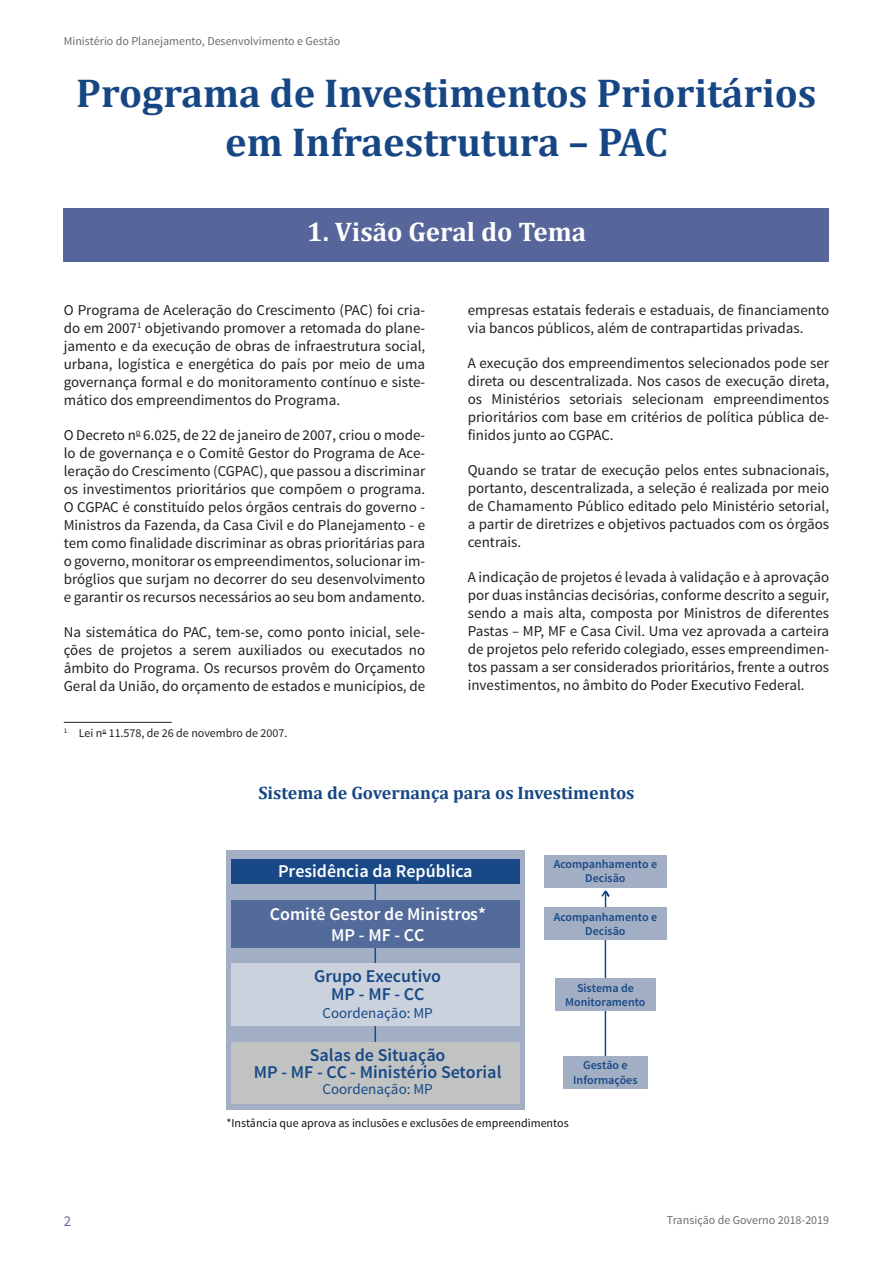
<style>
.page{position:relative;width:893px;height:1263px;background:#fff}
.page>*{position:absolute;margin:0;border:0;box-sizing:border-box;transform-origin:0 0}
.t1{font:700 40.5px/48.6px "Cambria";color:#164784;text-align:center}
.t2{font:700 27px "Cambria";color:#fff}
.t3{font:600 18px/18px "Source Sans Pro";color:#184986;text-align:center}
.t4{font:600 18px/21.6px "Source Sans Pro";color:#fff;text-align:center}
.t5{font:700 18px "Cambria";color:#164784}
.t6{font:15px/18px "Source Sans Pro";color:#231f20;text-align:justify}
.t7{font:15px "Source Sans Pro";color:#184986}
.t8{font:15px "Source Sans Pro";color:#606d9f}
.t9{font:600 12px/14.4px "Source Sans Pro";color:#184986;text-align:center}
.t10{font:12px "Source Sans Pro";color:#6c6d70}
.t11{font:12px "Source Sans Pro";color:#101315}
.t12{font:12px "Source Sans Pro";color:#231f20}
</style>
<div class="page">
<hr style="left:64px;top:722px;width:108px;height:1px;background:#231f20">
<div style="left:64px;top:208px;width:765px;height:53px;background:#57669a"></div>
<svg style="left:600px;top:890px;width:11px;height:18px"></svg>
<hr style="left:605px;top:937px;width:1px;height:123px;background:#184986">
<div style="left:226px;top:850px;width:299px;height:260px;background:#a2aec4"></div>
<hr style="left:375px;top:877px;width:1px;height:191px;background:#184986">
<div style="left:231px;top:859px;width:288px;height:24px;background:#184986"></div>
<div style="left:231px;top:900px;width:288px;height:48px;background:#536b9a"></div>
<div style="left:231px;top:963px;width:288px;height:63px;background:#cbd2dd"></div>
<div style="left:231px;top:1042px;width:288px;height:61px;background:#c1c3c2"></div>
<div style="left:544px;top:855px;width:123px;height:32px;background:#a2aec4"></div>
<div style="left:544px;top:908px;width:123px;height:32px;background:#a2aec4"></div>
<div style="left:555px;top:979px;width:101px;height:32px;background:#a2aec4"></div>
<div style="left:563px;top:1056px;width:85px;height:33px;background:#a2aec4"></div>
<p class="t10" style="left:64px;top:34px;width:278px">Ministério do Planejamento, Desenvolvimento e Gestão</p>
<h1 class="t1" style="left:76px;top:68px;width:742px">Programa de Investimentos Prioritários em Infraestrutura – PAC</h1>
<h2 class="t2" style="left:307px;top:213px;width:281px">1. Visão Geral do Tema</h2>
<p class="t6" style="left:64px;top:301px;width:363px">O Programa de Aceleração do Crescimento (PAC) foi cria&shy;do em 2007<sup>1</sup> objetivando promover a retomada do plane&shy;jamento e da execução de obras de infraestrutura social, urbana, logística e energética do país por meio de uma governança formal e do monitoramento contínuo e siste&shy;mático dos empreendimentos do Programa.</p>
<p class="t6" style="left:64px;top:426px;width:363px">O Decreto n<sup>o</sup> 6.025, de 22 de janeiro de 2007, criou o mode&shy;lo de governança e o Comitê Gestor do Programa de Ace&shy;leração do Crescimento (CGPAC), que passou a discriminar os investimentos prioritários que compõem o programa.<br>O CGPAC é constituído pelos órgãos centrais do governo - Ministros da Fazenda, da Casa Civil e do Planejamento - e tem como finalidade discriminar as obras prioritárias para o governo, monitorar os empreendimentos, solucionar im&shy;bróglios que surjam no decorrer do seu desenvolvimento e garantir os recursos necessários ao seu bom andamento.</p>
<p class="t6" style="left:64px;top:623px;width:363px">Na sistemática do PAC, tem-se, como ponto inicial, sele&shy;ções de projetos a serem auxiliados ou executados no âmbito do Programa. Os recursos provêm do Orçamento Geral da União, do orçamento de estados e municípios, de</p>
<p class="t12" style="left:64px;top:725px;width:225px"><sup>1</sup> Lei n<sup>o</sup> 11.578, de 26 de novembro de 2007.</p>
<p class="t6" style="left:468px;top:301px;width:363px">empresas estatais federais e estaduais, de financiamento via bancos públicos, além de contrapartidas privadas.</p>
<p class="t6" style="left:468px;top:354px;width:363px">A execução dos empreendimentos selecionados pode ser direta ou descentralizada. Nos casos de execução direta, os Ministérios setoriais selecionam empreendimentos prioritários com base em critérios de política pública de&shy;finidos junto ao CGPAC.</p>
<p class="t6" style="left:468px;top:461px;width:363px">Quando se tratar de execução pelos entes subnacionais, portanto, descentralizada, a seleção é realizada por meio de Chamamento Público editado pelo Ministério setorial, a partir de diretrizes e objetivos pactuados com os órgãos centrais.</p>
<p class="t6" style="left:468px;top:568px;width:363px">A indicação de projetos é levada à validação e à aprovação por duas instâncias decisórias, conforme descrito a seguir, sendo a mais alta, composta por Ministros de diferentes Pastas – MP, MF e Casa Civil. Uma vez aprovada a carteira de projetos pelo referido colegiado, esses empreendimen&shy;tos passam a ser considerados prioritários, frente a outros investimentos, no âmbito do Poder Executivo Federal.</p>
<p class="t5" style="left:258px;top:780px;width:378px">Sistema de Governança para os Investimentos</p>
<p class="t4" style="left:278px;top:861px;width:196px">Presidência da República</p>
<p class="t4" style="left:270px;top:903px;width:218px">Comitê Gestor de Ministros*<br>MP - MF - CC</p>
<p class="t3" style="left:314px;top:968px;width:128px">Grupo Executivo<br>MP - MF - CC</p>
<p class="t7" style="left:323px;top:1004px;width:112px">Coordenação: MP</p>
<p class="t3" style="left:254px;top:1047px;width:249px;line-height:16.5px">Salas de Situação<br>MP - MF - CC - Ministério Setorial</p>
<p class="t7" style="left:323px;top:1080px;width:112px">Coordenação: MP</p>
<p class="t9" style="left:554px;top:857px;width:105px">Acompanhamento e<br>Decisão</p>
<p class="t9" style="left:554px;top:910px;width:105px">Acompanhamento e<br>Decisão</p>
<p class="t9" style="left:565px;top:981px;width:82px">Sistema de<br>Monitoramento</p>
<p class="t9" style="left:573px;top:1058px;width:66px">Gestão e<br>Informações</p>
<p class="t8" style="left:64px;top:1212px;width:9px">2</p>
<p class="t11" style="left:226px;top:1115px;width:344px">*Instância que aprova as inclusões e exclusões de empreendimentos</p>
<p class="t10" style="left:667px;top:1212px;width:164px">Transição de Governo 2018-2019</p>
</div>
